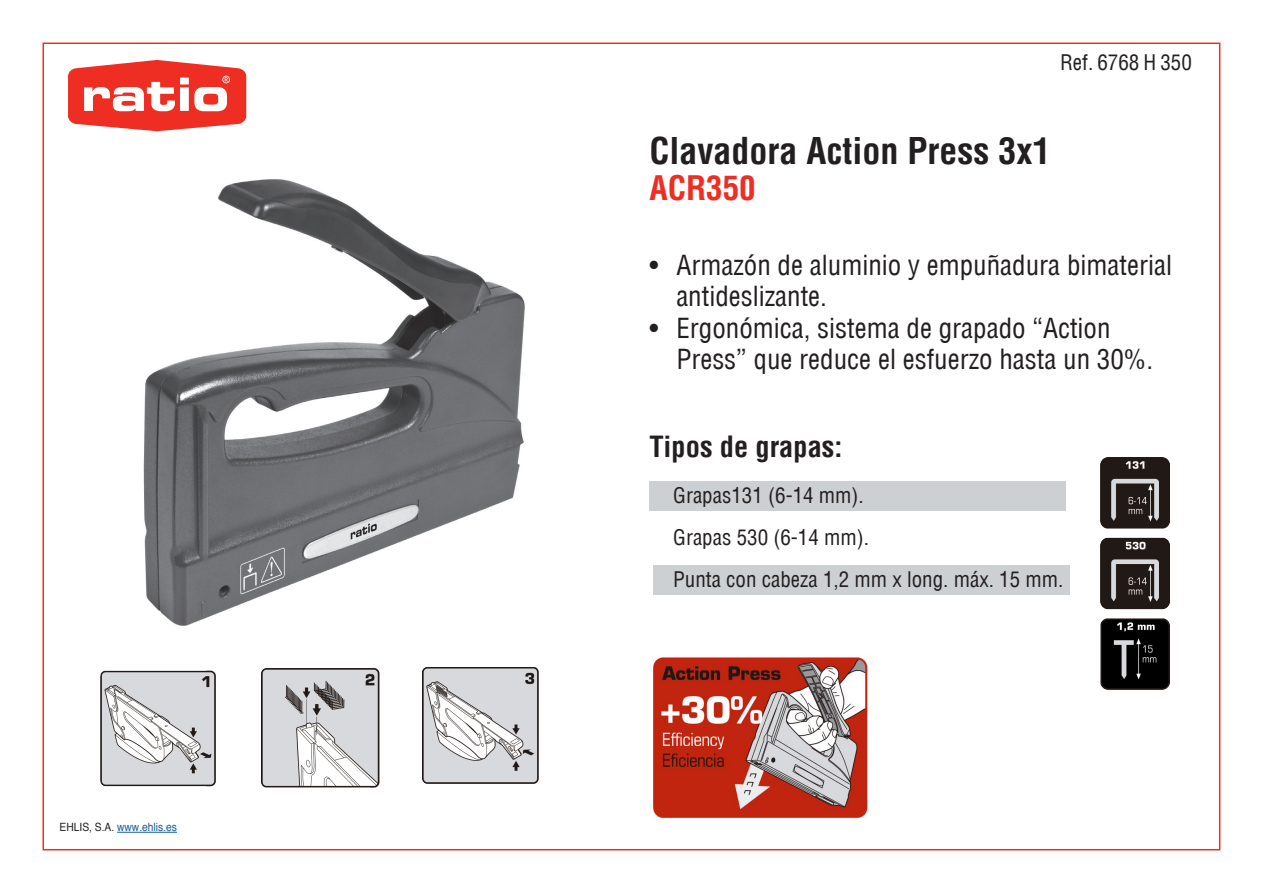
<style>
.page{position:relative;width:1263px;height:893px;background:#fff}
.page>*{position:absolute;margin:0;border:0;box-sizing:border-box;transform-origin:0 0}
.t1{font:700 condensed 36px "Helvetica";color:#231f20}
.t2{font:700 condensed 33px "Helvetica";color:#ee2e22}
.t3{font:700 condensed 28.5px "Helvetica";color:#231f20}
.t4{font:condensed 27px/31.5px "Helvetica";color:#231f20}
.t5{font:condensed 21px "Helvetica";color:#231f20}
.t6{font:11.4px "Helvetica";color:#175d9e;scale:.9 1}
.s1{color:#231f20}
</style>
<div class="page">
<div style="left:653px;top:566px;width:416px;height:29px;background:#cdd0d2"></div>
<div style="left:649px;top:482px;width:417px;height:29px;background:#cdd0d2"></div>
<svg style="left:68px;top:60px;width:178px;height:71px"></svg>
<hr style="left:117px;top:832px;width:60px;height:1px;background:#175d9e">
<img style="left:143px;top:179px;width:382px;height:447px">
<img style="left:262px;top:668px;width:118px;height:120px">
<img style="left:100px;top:670px;width:116px;height:116px">
<img style="left:423px;top:668px;width:116px;height:116px">
<img style="left:653px;top:657px;width:215px;height:163px">
<img style="left:1101px;top:457px;width:68px;height:232px">
<p class="t6" style="left:60px;top:819px;width:132px"><span class="s1">EHLIS, S.A.</span> www.ehlis.es</p>
<p class="t5" style="left:1060px;top:49px;width:133px">Ref. 6768 H 350</p>
<p class="t1" style="left:649px;top:129px;width:402px">Clavadora Action Press 3x1</p>
<p class="t2" style="left:649px;top:168px;width:108px">ACR350</p>
<p class="t4" style="left:676px;top:248px;width:497px;text-indent:-27px">• Armazón de aluminio y empuñadura bimaterial antideslizante.</p>
<p class="t4" style="left:676px;top:311px;width:478px;text-indent:-27px">• Ergonómica, sistema de grapado “Action<br>Press” que reduce el esfuerzo hasta un 30%.</p>
<p class="t3" style="left:649px;top:429px;width:195px">Tipos de grapas:</p>
<p class="t5" style="left:673px;top:482px;width:192px">Grapas131 (6-14 mm).</p>
<p class="t5" style="left:673px;top:524px;width:197px">Grapas 530 (6-14 mm).</p>
<p class="t5" style="left:673px;top:566px;width:392px">Punta con cabeza 1,2 mm x long. máx. 15 mm.</p>
</div>
